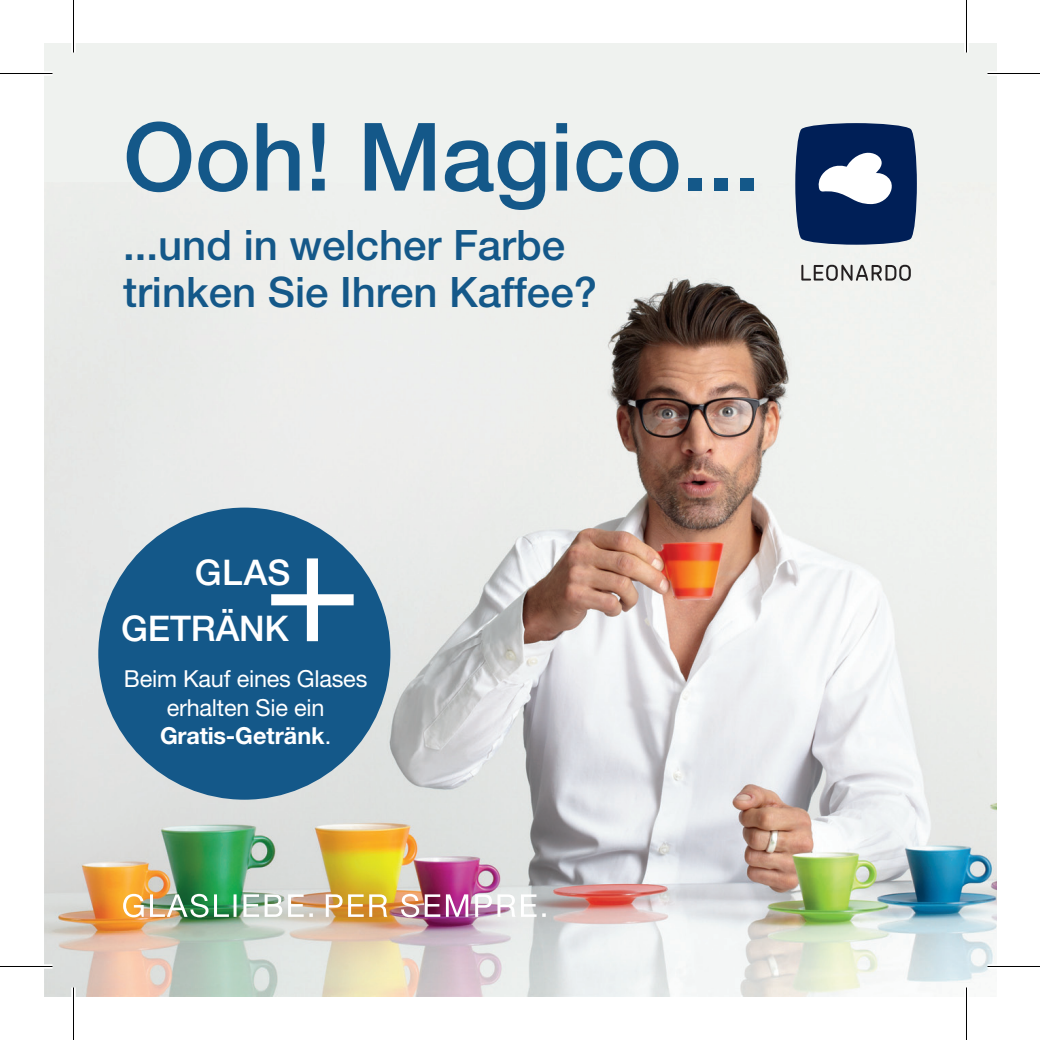
<style>
.page{position:relative;width:1040px;height:1040px;background:#fff}
.page>*{position:absolute;margin:0;border:0;box-sizing:border-box;transform-origin:0 0}
.t1{font:500 94.5px "Helvetica Neue LT Std";color:#145889}
.Französisch_Fließtex{font:500 42px "Helvetica Neue LT Std";color:#145889}
.t2{font:500 35.35px "Helvetica Neue LT Std";letter-spacing:-.005em;color:#fff}
.t3{font:23.45px/28px "Helvetica Neue LT Std";letter-spacing:-.01em;color:#fff;text-align:center}
.t4{font:700 23.45px "Helvetica Neue LT Std";color:#fff}
.s1{font-weight:400}
</style>
<div class="page">
<div style="left:44px;top:44px;width:952px;height:952px;background:#eff2ef"></div>
<img style="left:44px;top:264px;width:952px;height:732px">
<svg style="left:795px;top:123px;width:122px;height:122px"></svg>
<svg style="left:801px;top:265px;width:110px;height:16px"></svg>
<img style="left:123px;top:894px;width:423px;height:23px">
<div style="left:98px;top:508px;width:292px;height:292px;background:#145889;border-radius:50%"></div>
<svg style="left:271px;top:558px;width:83px;height:83px"></svg>
<div style="left:0;top:71px;width:52px;height:5px;background:#fff"></div>
<div style="left:987px;top:71px;width:53px;height:5px;background:#fff"></div>
<div style="left:0;top:964px;width:52px;height:5px;background:#fff"></div>
<div style="left:987px;top:964px;width:53px;height:5px;background:#fff"></div>
<div style="left:71px;top:0;width:5px;height:52px;background:#fff"></div>
<div style="left:71px;top:987px;width:5px;height:53px;background:#fff"></div>
<div style="left:964px;top:0;width:5px;height:52px;background:#fff"></div>
<div style="left:964px;top:987px;width:5px;height:53px;background:#fff"></div>
<hr style="left:0;top:73px;width:52px;height:1px;background:#000">
<hr style="left:987px;top:73px;width:53px;height:1px;background:#000">
<hr style="left:0;top:966px;width:52px;height:1px;background:#000">
<hr style="left:987px;top:966px;width:53px;height:1px;background:#000">
<hr style="left:73px;top:0;width:1px;height:52px;background:#000">
<hr style="left:73px;top:987px;width:1px;height:53px;background:#000">
<hr style="left:966px;top:0;width:1px;height:52px;background:#000">
<hr style="left:966px;top:987px;width:1px;height:53px;background:#000">
<p class="t1" style="left:123px;top:101px;width:639px">Ooh! Magico...</p>
<p class="Französisch_Fließtex" style="left:123px;top:220px;width:443px">...und in welcher Farbe</p>
<p class="Französisch_Fließtex" style="left:123px;top:267px;width:475px">trinken Sie Ihren Kaffee?</p>
<p class="t2" style="left:195px;top:551px;width:97px">GLAS</p>
<p class="t2" style="left:121px;top:608px;width:169px">GETRÄNK</p>
<p class="t3" style="left:124px;top:665px;width:245px">Beim Kauf eines Glases erhalten Sie ein</p>
<p class="t4" style="left:160px;top:721px;width:173px">Gratis-Getränk<span class="s1">.</span></p>
</div>
